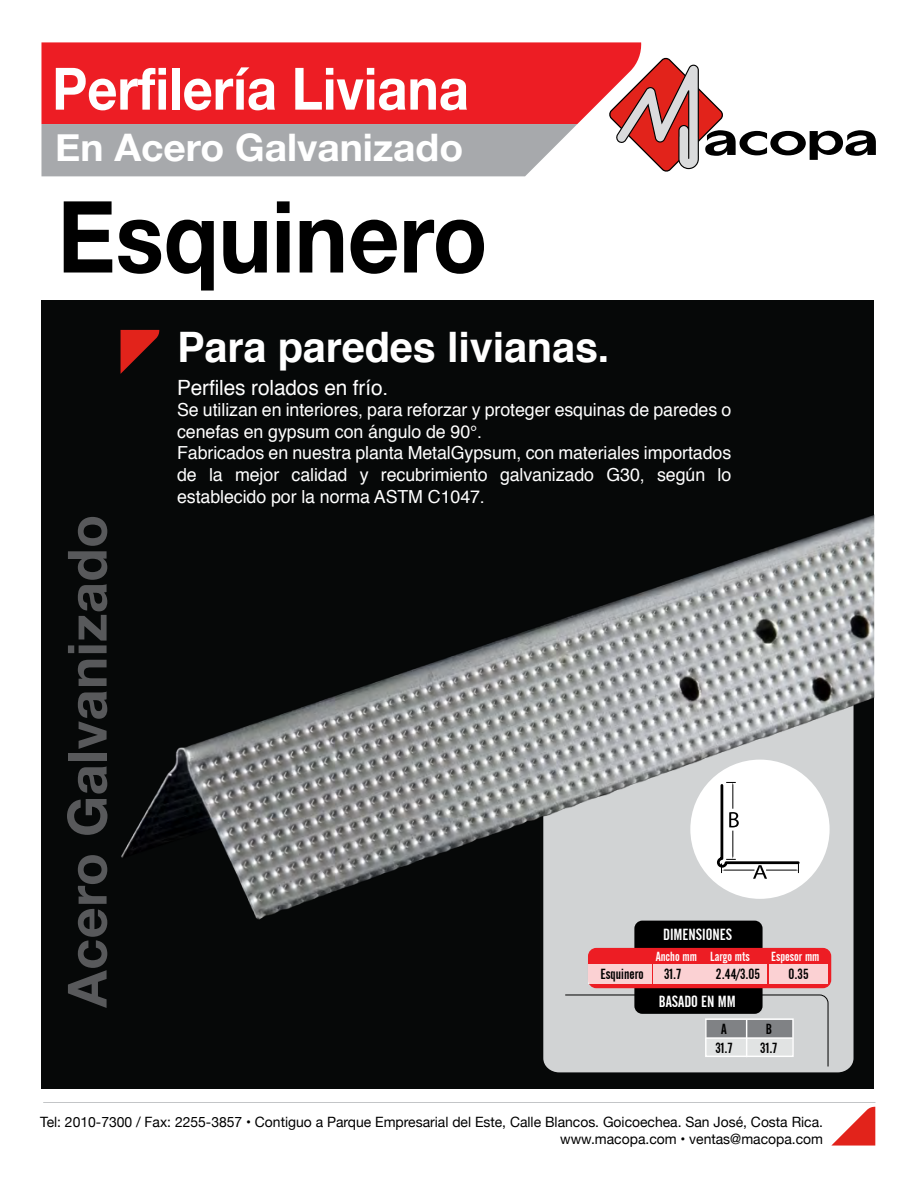
<style>
.page{position:relative;width:918px;height:1188px;background:#fff}
.page>*{position:absolute;margin:0;border:0;box-sizing:border-box;transform-origin:0 0}
.t1{font:700 99.6px "Helvetica Neue";color:#000;scale:.9 1}
.t2{font:700 58.5px "Helvetica Neue";color:#fff;scale:.9 1}
.t3{font:700 54.15px "Helvetica Neue LT Std";letter-spacing:.01em;color:#58595b}
.t4{font:700 42px "Helvetica";letter-spacing:-.005em;color:#fff}
.t5{font:700 37.95px "Helvetica Neue";color:#fff}
.t6{font:21px "Helvetica";letter-spacing:-.005em;color:#fff}
.t7{font:18px/21.6px "Helvetica";letter-spacing:-.005em;color:#fff}
.t8{font:16.05px "Alternate Gothic No 2 BT";color:#fff}
.t9{font:14.55px/18.9px "Alternate Gothic No 2 BT";color:#000;text-align:center}
.t10{font:14.25px/17.1px "Helvetica Neue";color:#000;text-align:right}
.t11{font:13.2px "Alternate Gothic No 2 BT";color:#fff}
</style>
<div class="page">
<div style="left:41px;top:301px;width:833px;height:788px;background:#060808"></div>
<div style="left:543px;top:937px;width:311px;height:135px;background:#d1d3d4"></div>
<div style="left:41px;top:42px;width:601px;height:82px;background:#ed1d24"></div>
<div style="left:41px;top:124px;width:536px;height:52px;background:#a7a9ac"></div>
<img style="left:121px;top:515px;width:753px;height:422px">
<svg style="left:831px;top:1107px;width:44px;height:39px"></svg>
<hr style="left:43px;top:1102px;width:832px;height:1px;background:#bcbec0">
<svg style="left:577px;top:77px;width:11px;height:47px"></svg>
<svg style="left:588px;top:56px;width:288px;height:116px"></svg>
<svg style="left:121px;top:330px;width:38px;height:44px"></svg>
<div style="left:690px;top:760px;width:140px;height:139px;background:#fff;border-radius:50%"></div>
<svg style="left:564px;top:921px;width:267px;height:146px"></svg>
<svg style="left:717px;top:782px;width:83px;height:97px"></svg>
<h2 class="t2" style="left:52px;top:43px;width:465px">Perfilería Liviana</h2>
<h3 class="t5" style="left:55px;top:118px;width:410px">En Acero Galvanizado</h3>
<h1 class="t1" style="left:58px;top:159px;width:479px">Esquinero</h1>
<h3 class="t3" style="left:54px;top:1008px;width:494px;rotate:-90deg">Acero Galvanizado</h3>
<h3 class="t4" style="left:177px;top:314px;width:434px">Para paredes livianas.</h3>
<p class="t6" style="left:177px;top:371px;width:213px">Perfiles rolados en frío.</p>
<p class="t7" style="left:177px;top:400px;width:556px">Se utilizan en interiores, para reforzar y proteger esquinas de paredes o cenefas en gypsum con ángulo de 90°.<br>Fabricados en nuestra planta MetalGypsum, con materiales importados de la mejor calidad y recubrimiento galvanizado G30, según lo establecido por la norma ASTM C1047.</p>
<p class="t8" style="left:663px;top:925px;width:70px">DIMENSIONES</p>
<p class="t11" style="left:656px;top:949px;width:96px">Ancho mm Largo mts</p>
<p class="t11" style="left:771px;top:949px;width:50px">Espesor mm</p>
<p class="t9" style="left:600px;top:965px;width:45px">Esquinero</p>
<p class="t9" style="left:664px;top:965px;width:18px">31.7</p>
<p class="t9" style="left:716px;top:965px;width:46px">2.44/3.05</p>
<p class="t9" style="left:789px;top:965px;width:22px">0.35</p>
<p class="t8" style="left:659px;top:992px;width:78px">BASADO EN MM</p>
<p class="t9" style="left:715px;top:1020px;width:18px">A<br>31.7</p>
<p class="t9" style="left:760px;top:1020px;width:18px">B<br>31.7</p>
<p class="t10" style="left:40px;top:1114px;width:784px">Tel: 2010-7300 / Fax: 2255-3857 • Contiguo a Parque Empresarial del Este, Calle Blancos. Goicoechea. San José, Costa Rica. www.macopa.com • ventas@macopa.com</p>
</div>
